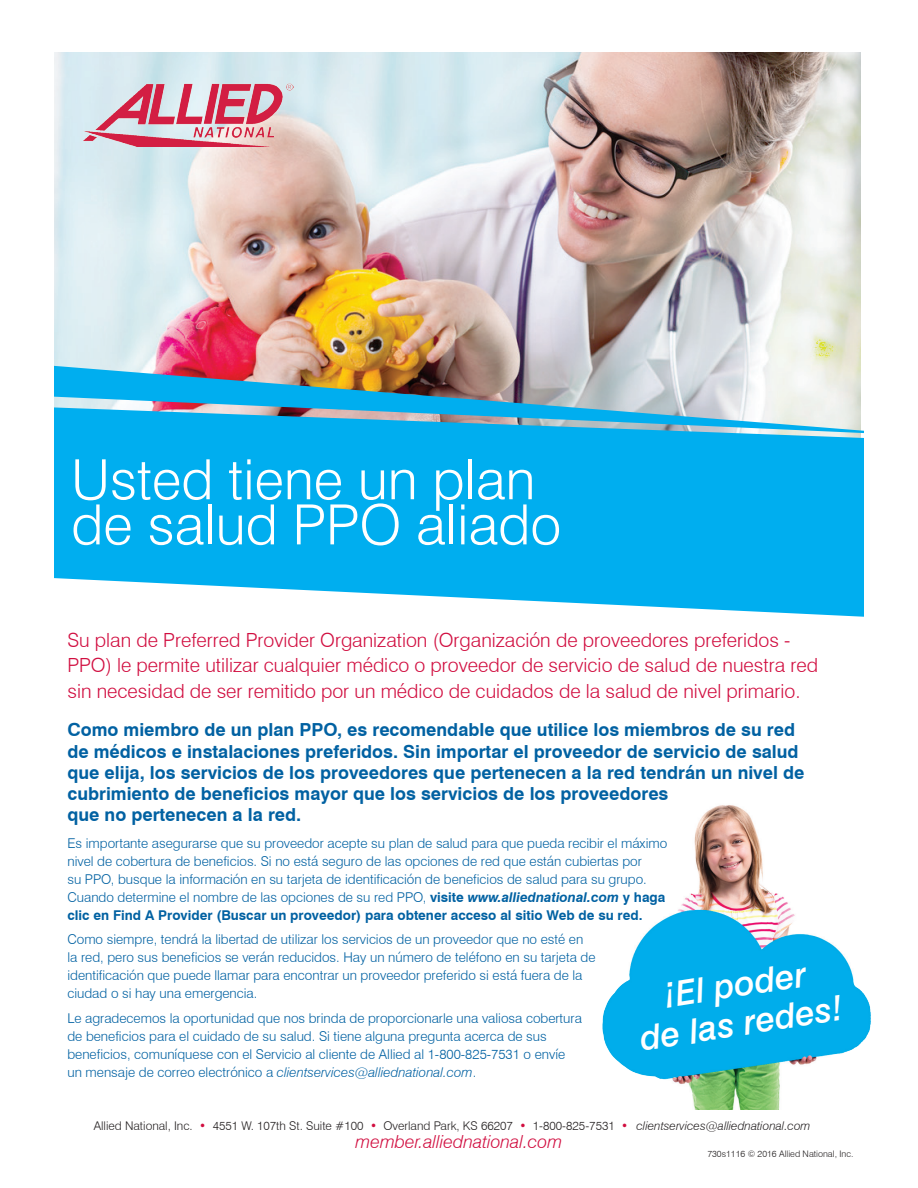
<style>
.page{position:relative;width:918px;height:1188px;background:#fff}
.page>*{position:absolute;margin:0;border:0;box-sizing:border-box;transform-origin:0 0}
.t1{font:300 55.5px/45.2px "Swiss 721 BT";color:#fff}
.t2{font:italic 500 34.65px/39px "Swiss 721 BT";color:#fff;text-align:center}
.t3{font:300 19.5px/25.5px "Swiss 721 BT";color:#d10e40}
.t4{font:700 18px/21px "Swiss 721 BT";color:#0161a2}
.t5{font:italic 300 18px "Swiss 721 BT";color:#d10e40}
.t6{font:300 13.5px/18px "Swiss 721 BT";color:#0161a2}
.t7{font:300 12px "Swiss 721 BT";color:#231f20}
.t8{font:300 9px "Swiss 721 BT";color:#231f20}
.s1{font-weight:700}
.s2{font-weight:700;font-style:italic}
.s3{font-style:italic}
.s4{color:#d10e40}
</style>
<div class="page">
<img style="left:602px;top:805px;width:269px;height:304px">
<img style="left:54px;top:53px;width:807px;height:309px">
<svg style="left:54px;top:436px;width:810px;height:181px;fill:#00aeef"></svg>
<img style="left:84px;top:82px;width:210px;height:65px">
<img style="left:54px;top:362px;width:810px;height:74px">
<h1 class="t1" style="left:71px;top:456px;width:492px">Usted tiene un plan de salud PPO aliado</h1>
<p class="t3" style="left:67px;top:627px;width:752px">Su plan de Preferred Provider Organization (Organización de proveedores preferidos -<br>PPO) le permite utilizar cualquier médico o proveedor de servicio de salud de nuestra red sin necesidad de ser remitido por un médico de cuidados de la salud de nivel primario.</p>
<p class="t4" style="left:67px;top:719px;width:739px">Como miembro de un plan PPO, es recomendable que utilice los miembros de su red de médicos e instalaciones preferidos. Sin importar el proveedor de servicio de salud que elija, los servicios de los proveedores que pertenecen a la red tendrán un nivel de cubrimiento de beneficios mayor que los servicios de los proveedores<br>que no pertenecen a la red.</p>
<p class="t6" style="left:67px;top:834px;width:601px">Es importante asegurarse que su proveedor acepte su plan de salud para que pueda recibir el máximo nivel de cobertura de beneficios. Si no está seguro de las opciones de red que están cubiertas por<br>su PPO, busque la información en su tarjeta de identificación de beneficios de salud para su grupo.<br>Cuando determine el nombre de las opciones de su red PPO, <span class="s1">visite</span> <span class="s2">www.alliednational.com</span> <span class="s1">y haga clic en Find A Provider (Buscar un proveedor) para obtener acceso al sitio Web de su red.</span></p>
<p class="t6" style="left:67px;top:930px;width:530px">Como siempre, tendrá la libertad de utilizar los servicios de un proveedor que no esté en la red, pero sus beneficios se verán reducidos. Hay un número de teléfono en su tarjeta de identificación que puede llamar para encontrar un proveedor preferido si está fuera de la ciudad o si hay una emergencia.</p>
<p class="t6" style="left:67px;top:1009px;width:516px">Le agradecemos la oportunidad que nos brinda de proporcionarle una valiosa cobertura de beneficios para el cuidado de su salud. Si tiene alguna pregunta acerca de sus beneficios, comuníquese con el Servicio al cliente de Allied al 1-800-825-7531 o envíe un mensaje de correo electrónico a <span class="s3">clientservices@alliednational.com</span>.</p>
<h2 class="t2" style="left:631px;top:981px;width:206px;rotate:-9deg">¡El poder<br>de las redes!</h2>
<p class="t7" style="left:94px;top:1118px;width:718px">Allied National, Inc. <span class="s4">•</span> 4551 W. 107th St. Suite #100 <span class="s4">•</span> Overland Park, KS 66207 <span class="s4">•</span> 1-800-825-7531 <span class="s4">•</span> <span class="s3">clientservices@alliednational.com</span></p>
<p class="t8" style="left:707px;top:1149px;width:148px">730s1116 © 2016 Allied National, Inc.</p>
<h3 class="t5" style="left:356px;top:1130px;width:208px">member.alliednational.com</h3>
</div>
